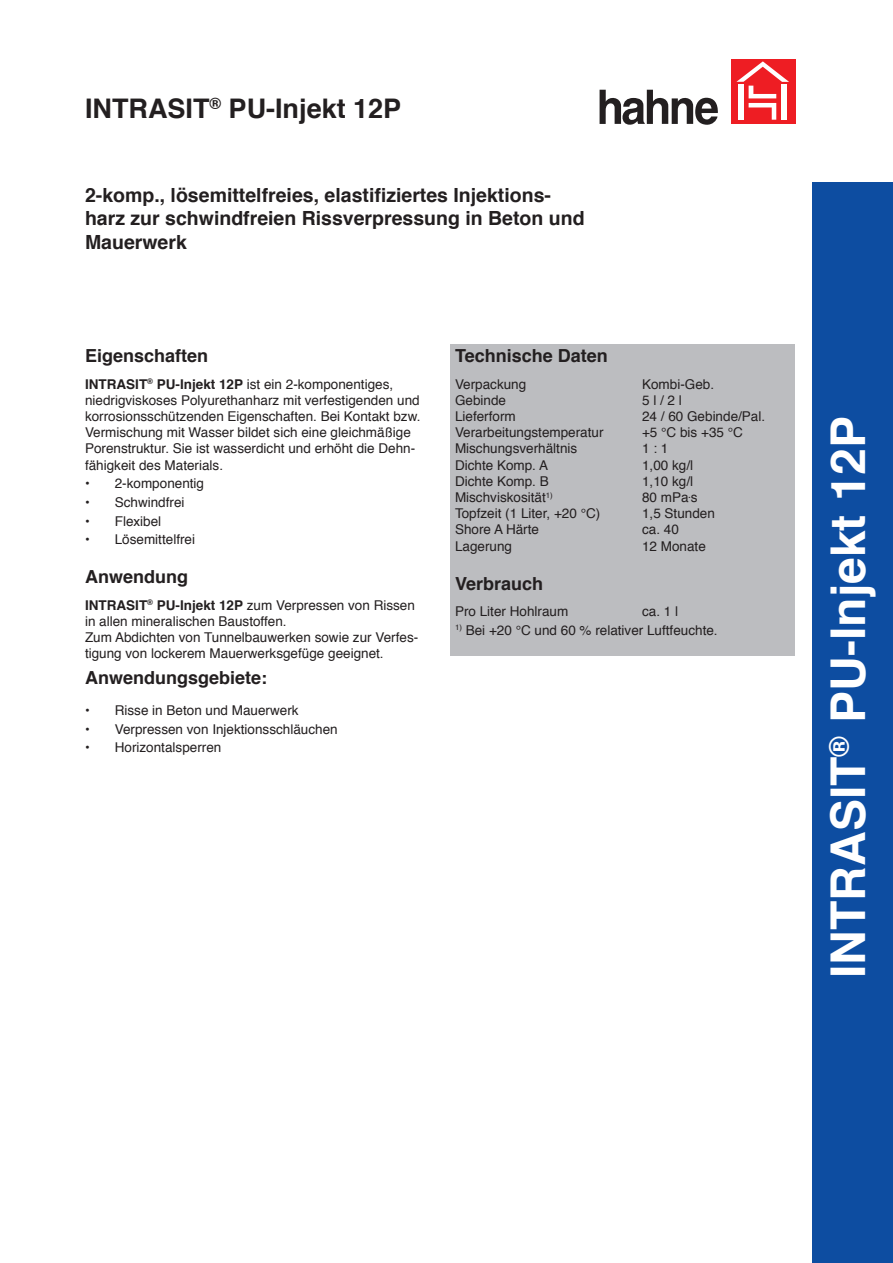
<style>
.page{position:relative;width:893px;height:1263px;background:#fff}
.page>*{position:absolute;margin:0;border:0;box-sizing:border-box;transform-origin:0 0}
.t1{font:700 48px "Helvetica";color:#fff}
.t2{font:700 27px "Helvetica";color:#231f20}
.t3{font:700 19.5px/23.4px "Helvetica";color:#231f20}
.t4{font:700 18px "Helvetica";color:#231f20}
.t5{font:13.5px/16.2px "Helvetica";color:#231f20}
.t6{font:700 13.5px "Helvetica";color:#231f20}
.s1{font-weight:700}
</style>
<div class="page">
<div style="left:731px;top:60px;width:64px;height:64px;background:#ee1d23"></div>
<svg style="left:736px;top:61px;width:53px;height:59px"></svg>
<div style="left:738px;top:84px;width:6px;height:36px;background:#fff"></div>
<div style="left:782px;top:84px;width:5px;height:36px;background:#fff"></div>
<svg style="left:600px;top:90px;width:118px;height:35px"></svg>
<div style="left:812px;top:183px;width:81px;height:1080px;background:#0d4da1"></div>
<div style="left:451px;top:344px;width:344px;height:30px;background:#bcbdc0"></div>
<div style="left:451px;top:374px;width:344px;height:181px;background:#bcbdc0"></div>
<div style="left:451px;top:555px;width:344px;height:17px;background:#bcbdc0"></div>
<div style="left:451px;top:572px;width:344px;height:30px;background:#bcbdc0"></div>
<div style="left:451px;top:602px;width:344px;height:19px;background:#bcbdc0"></div>
<div style="left:451px;top:620px;width:344px;height:19px;background:#bcbdc0"></div>
<div style="left:451px;top:639px;width:344px;height:17px;background:#bcbdc0"></div>
<p class="t2" style="left:85px;top:87px;width:318px">INTRASIT<sup>®</sup> PU-Injekt 12P</p>
<p class="t3" style="left:85px;top:183px;width:501px">2-komp., lösemittelfreies, elastifiziertes Injektions&shy;harz zur schwindfreien Rissverpressung in Beton und<br>Mauerwerk</p>
<p class="t4" style="left:85px;top:341px;width:125px">Eigenschaften</p>
<p class="t5" style="left:85px;top:376px;width:337px"><span class="s1">INTRASIT</span><sup>®</sup> <span class="s1">PU-Injekt 12P</span> ist ein 2-komponentiges, niedrigviskoses Polyurethanharz mit verfestigenden und korrosionsschützenden Eigenschaften. Bei Kontakt bzw.<br>Vermischung mit Wasser bildet sich eine gleichmäßige Porenstruktur. Sie ist wasserdicht und erhöht die Dehn&shy;fähigkeit des Materials.</p>
<p class="t6" style="left:85px;top:473px;width:6px">•</p>
<p class="t5" style="left:115px;top:476px;width:91px">2-komponentig</p>
<p class="t6" style="left:85px;top:491px;width:6px">•</p>
<p class="t5" style="left:115px;top:494px;width:71px">Schwindfrei</p>
<p class="t6" style="left:85px;top:510px;width:6px">•</p>
<p class="t5" style="left:115px;top:513px;width:48px">Flexibel</p>
<p class="t6" style="left:85px;top:528px;width:6px">•</p>
<p class="t5" style="left:115px;top:532px;width:82px">Lösemittelfrei</p>
<p class="t4" style="left:85px;top:562px;width:104px">Anwendung</p>
<p class="t5" style="left:85px;top:597px;width:331px"><span class="s1">INTRASIT</span><sup>®</sup> <span class="s1">PU-Injekt 12P</span> zum Verpressen von Rissen in allen mineralischen Baustoffen.</p>
<p class="t5" style="left:85px;top:629px;width:335px">Zum Abdichten von Tunnelbauwerken sowie zur Verfes&shy;tigung von lockerem Mauerwerksgefüge geeignet.</p>
<p class="t4" style="left:85px;top:663px;width:184px">Anwendungsgebiete:</p>
<p class="t6" style="left:85px;top:699px;width:6px">•</p>
<p class="t5" style="left:115px;top:703px;width:185px">Risse in Beton und Mauerwerk</p>
<p class="t6" style="left:85px;top:718px;width:6px">•</p>
<p class="t5" style="left:115px;top:721px;width:224px">Verpressen von Injektionsschläuchen</p>
<p class="t6" style="left:85px;top:737px;width:6px">•</p>
<p class="t5" style="left:115px;top:740px;width:108px">Horizontalsperren</p>
<p class="t4" style="left:455px;top:341px;width:154px">Technische Daten</p>
<p class="t5" style="left:455px;top:376px;width:73px">Verpackung</p>
<p class="t5" style="left:455px;top:392px;width:53px">Gebinde</p>
<p class="t5" style="left:455px;top:409px;width:62px">Lieferform</p>
<p class="t5" style="left:455px;top:425px;width:150px">Verarbeitungstemperatur</p>
<p class="t5" style="left:455px;top:441px;width:124px">Mischungsverhältnis</p>
<p class="t5" style="left:455px;top:457px;width:95px">Dichte Komp. A</p>
<p class="t5" style="left:455px;top:473px;width:95px">Dichte Komp. B</p>
<p class="t5" style="left:455px;top:490px;width:99px">Mischviskosität<sup>1)</sup></p>
<p class="t5" style="left:455px;top:506px;width:147px">Topfzeit (1 Liter, +20 °C)</p>
<p class="t5" style="left:455px;top:522px;width:86px">Shore A Härte</p>
<p class="t5" style="left:455px;top:538px;width:59px">Lagerung</p>
<p class="t5" style="left:642px;top:376px;width:74px">Kombi-Geb.</p>
<p class="t5" style="left:642px;top:392px;width:41px">5 l / 2 l</p>
<p class="t5" style="left:642px;top:409px;width:125px">24 / 60 Gebinde/Pal.</p>
<p class="t5" style="left:642px;top:425px;width:102px">+5 °C bis +35 °C</p>
<p class="t5" style="left:642px;top:441px;width:28px">1 : 1</p>
<p class="t5" style="left:642px;top:457px;width:53px">1,00 kg/l</p>
<p class="t5" style="left:642px;top:473px;width:53px">1,10 kg/l</p>
<p class="t5" style="left:642px;top:490px;width:57px">80 mPa<sup>.</sup>s</p>
<p class="t5" style="left:642px;top:506px;width:74px">1,5 Stunden</p>
<p class="t5" style="left:642px;top:522px;width:38px">ca. 40</p>
<p class="t5" style="left:642px;top:538px;width:65px">12 Monate</p>
<p class="t4" style="left:455px;top:569px;width:90px">Verbrauch</p>
<p class="t5" style="left:455px;top:604px;width:115px">Pro Liter Hohlraum</p>
<p class="t5" style="left:642px;top:604px;width:38px">ca. 1 l</p>
<p class="t5" style="left:455px;top:622px;width:264px"><sup>1)</sup> Bei +20 °C und 60 % relativer Luftfeuchte.</p>
<p class="t1" style="left:810px;top:978px;width:564px;rotate:-90deg">INTRASIT<sup>®</sup> PU-Injekt 12P</p>
</div>
